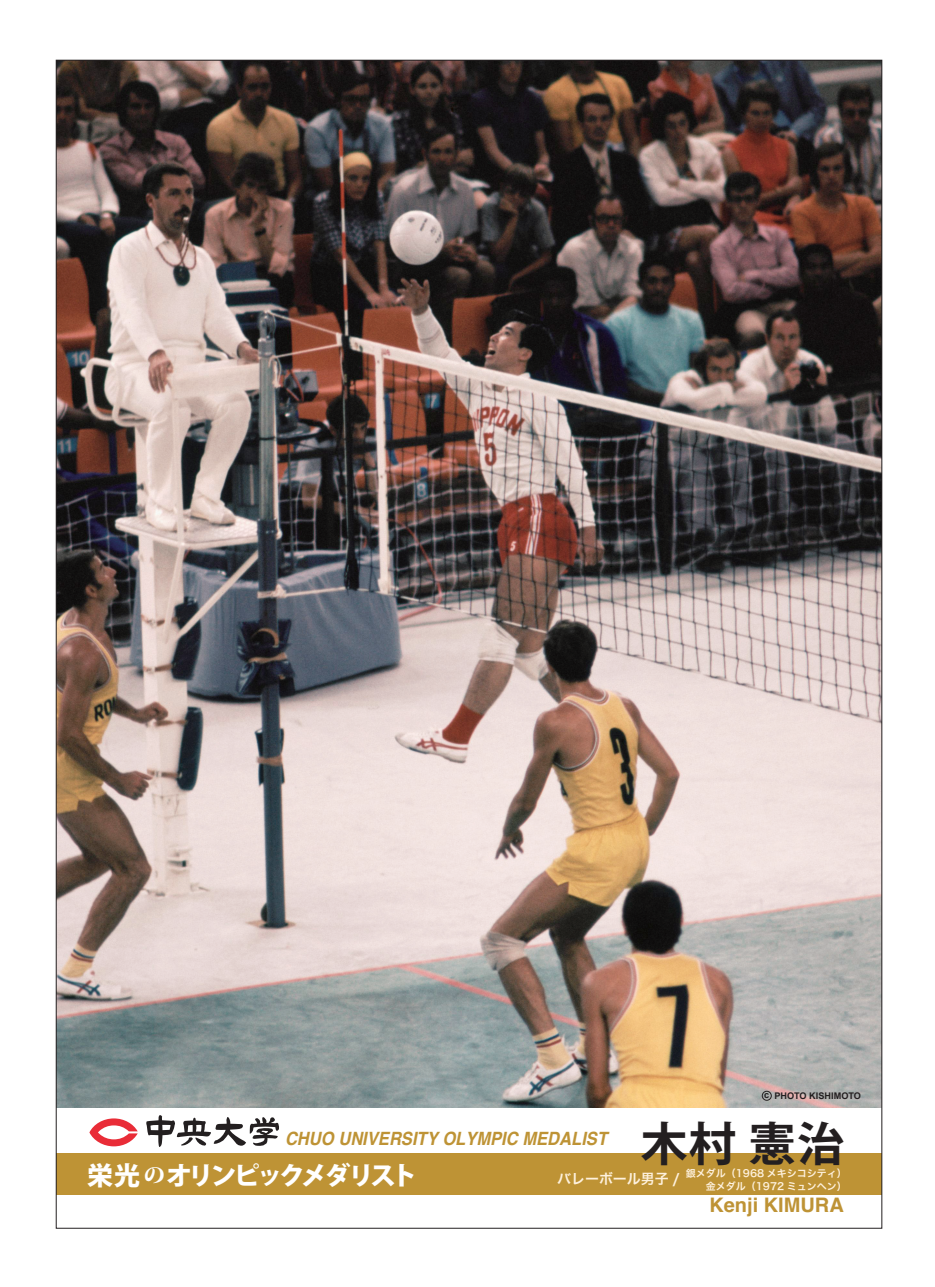
<style>
.page{position:relative;width:935px;height:1287px;background:#fff}
.page>*{position:absolute;margin:0;border:0;box-sizing:border-box;transform-origin:0 0}
.t1{font:700 46.36px "Koz Go Pro";color:#231f20}
.t2{font:800 25.6px "Koz Go Pro";letter-spacing:-.14em;color:#fff}
.t3{font:700 20px "Helvetica";color:#be9335}
.t4{font:italic 700 18.32px "Helvetica";color:#be9335;scale:.9 1}
.t5{font:14px "Hira Kaku Pro W6";color:#fef1dd}
.t6{font:10px/12.8px "Hira Kaku Pro W6";color:#fef1dd;text-align:right}
.t7{font:700 9.16px "Arial";color:#231f20}
.s1{font-family:"Koz Min Pro";font-size:21.52px}
</style>
<div class="page">
<div style="left:56px;top:1153px;width:825px;height:42px;background:#be9335"></div>
<img style="left:58px;top:62px;width:822px;height:1045px">
<div style="left:762px;top:1091px;width:10px;height:9px;border:1px solid #231f20;border-radius:50%"></div>
<svg style="left:89px;top:1118px;width:49px;height:28px"></svg>
<svg style="left:146px;top:1115px;width:133px;height:32px"></svg>
<p class="t7" style="left:764px;top:1090px;width:98px">c PHOTO KISHIMOTO</p>
<h1 class="t1" style="left:640px;top:1114px;width:205px">木村 憲治</h1>
<h3 class="t4" style="left:285px;top:1123px;width:359px">CHUO UNIVERSITY OLYMPIC MEDALIST</h3>
<h2 class="t2" style="left:87px;top:1158px;width:331px">栄光<span class="s1">の</span>オリンピックメダリスト</h2>
<h3 class="t5" style="left:557px;top:1165px;width:124px">バレーボール男子 /</h3>
<p class="t6" style="left:686px;top:1167px;width:162px">銀メダル（1968 メキシコシティ）金メダル（1972 ミュンヘン）</p>
<h3 class="t3" style="left:709px;top:1188px;width:136px">Kenji KIMURA</h3>
</div>
